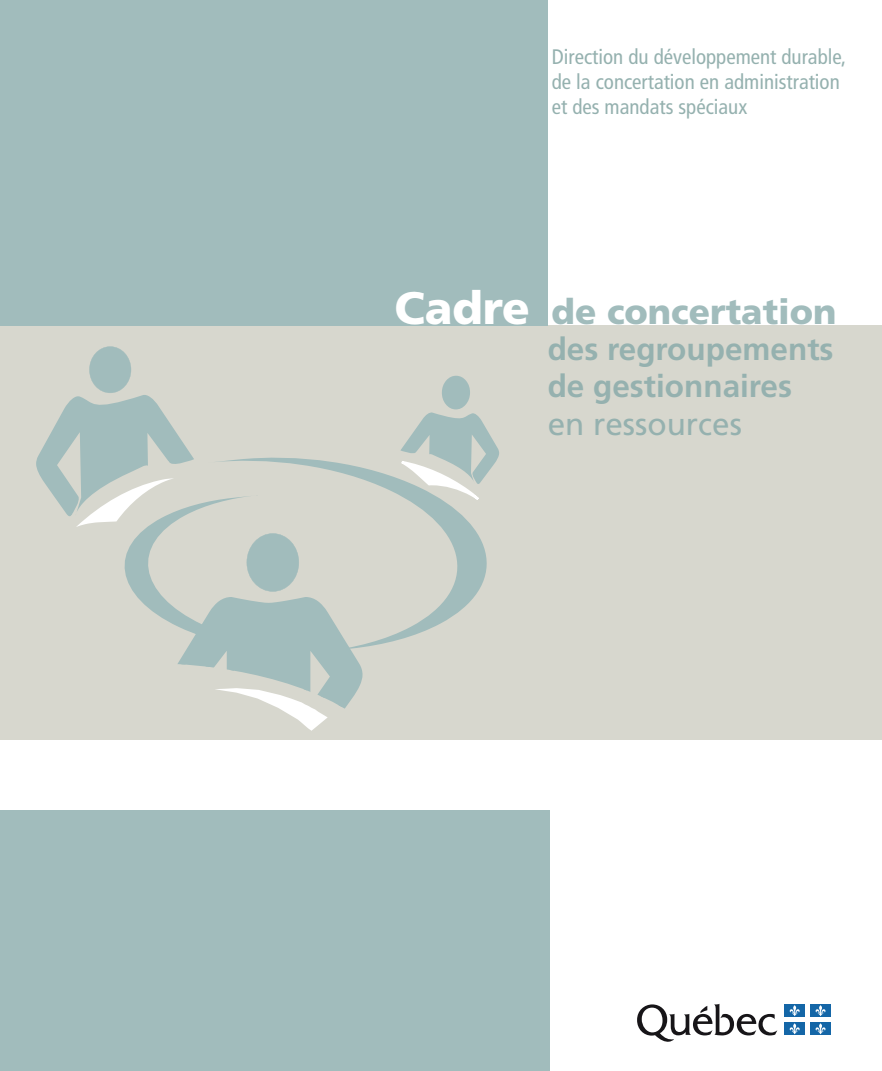
<style>
.page{position:relative;width:882px;height:1071px;background:#fff}
.page>*{position:absolute;margin:0;border:0;box-sizing:border-box;transform-origin:0 0}
.t1{font:900 35px "Frutiger";color:#a1bcbc}
.t2{font:700 31.5px/37.8px "Frutiger";color:#95b1af}
.t3{font:condensed 21px/25.2px "Frutiger";color:#95b1af}
.s1{font-size:45.5px;color:#fff}
.s2{font-weight:400}
</style>
<div class="page">
<div style="left:0;top:325px;width:882px;height:431px;background:#d7d7ce"></div>
<div style="left:0;top:0;width:548px;height:325px;background:#a1bcbc"></div>
<div style="left:0;top:809px;width:549px;height:262px;background:#a1bcbc"></div>
<div style="left:0;top:740px;width:882px;height:70px;background:#fff"></div>
<svg style="left:348px;top:464px;width:139px;height:183px"></svg>
<svg style="left:177px;top:597px;width:186px;height:112px;fill:#a3bdbc"></svg>
<svg style="left:215px;top:688px;width:113px;height:43px"></svg>
<svg style="left:400px;top:376px;width:99px;height:124px"></svg>
<svg style="left:36px;top:346px;width:312px;height:305px"></svg>
<svg style="left:637px;top:1004px;width:140px;height:38px"></svg>
<div style="left:785px;top:1004px;width:20px;height:13px;background:#1466a7"></div>
<svg style="left:789px;top:1005px;width:11px;height:11px"></svg>
<div style="left:811px;top:1004px;width:20px;height:13px;background:#1466a7"></div>
<svg style="left:815px;top:1005px;width:11px;height:11px"></svg>
<div style="left:785px;top:1023px;width:20px;height:12px;background:#1466a7"></div>
<svg style="left:789px;top:1023px;width:11px;height:11px"></svg>
<div style="left:811px;top:1023px;width:20px;height:12px;background:#1466a7"></div>
<svg style="left:815px;top:1023px;width:11px;height:11px"></svg>
<p class="t3" style="left:552px;top:44px;width:296px">Direction du développement durable, de la concertation en administration et des mandats spéciaux</p>
<p class="t1" style="left:394px;top:290px;width:444px"><span class="s1">Cadre</span> de concertation</p>
<p class="t2" style="left:548px;top:330px;width:287px">des regroupements de gestionnaires <span class="s2">en ressources</span></p>
</div>
